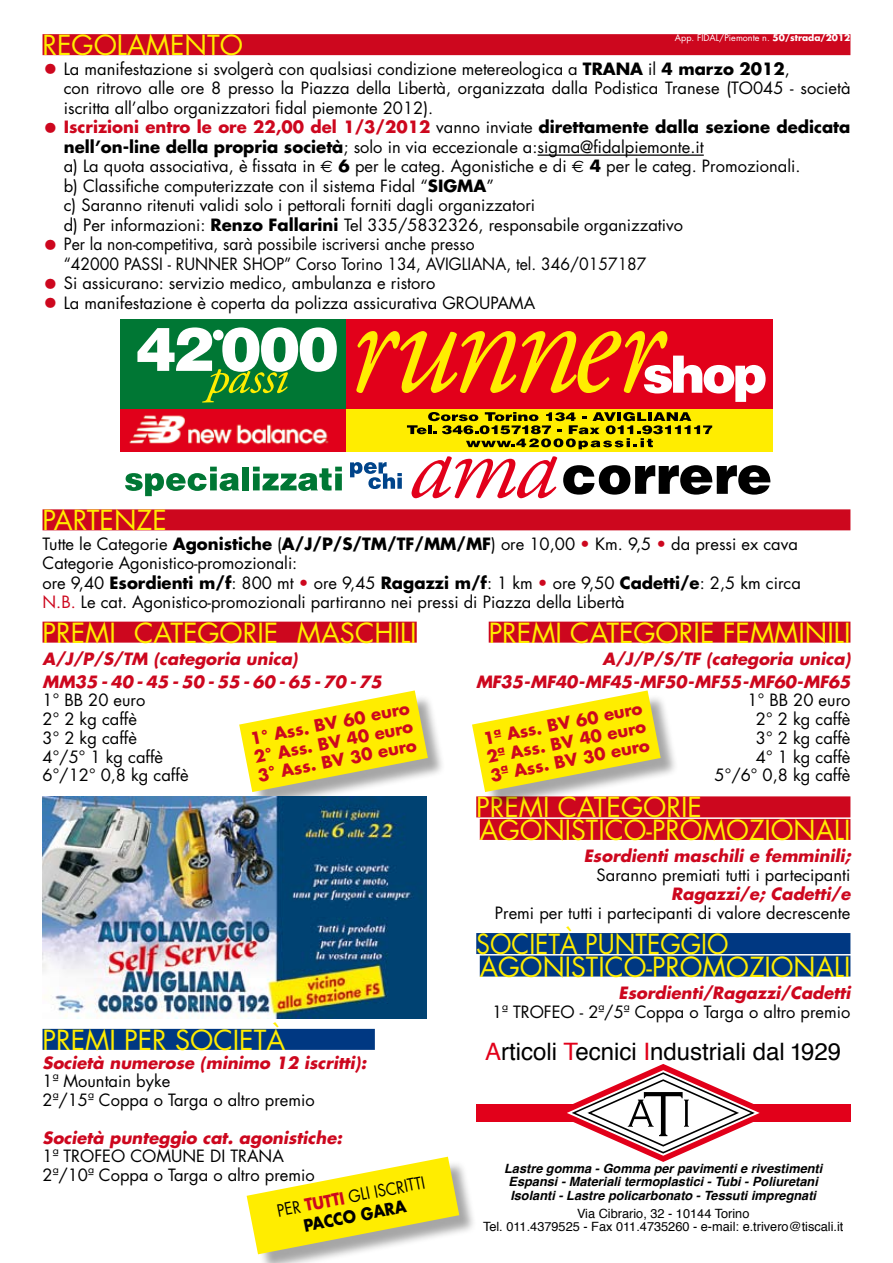
<style>
.page{position:relative;width:893px;height:1263px;background:#fff}
.page>*{position:absolute;margin:0;border:0;box-sizing:border-box;transform-origin:0 0}
.t1{font:27px/22.5px "Futura";color:#ffed00}
.t2{font:27px/22.5px "Futura";color:#ffed00;scale:.92 1}
.t3{font:24px "Helvetica";color:#000}
.t4{font:16.5px/19.5px "Futura";color:#000}
.t5{font:italic 700 16.5px/22.5px "Futura";color:#cd071e;text-align:right}
.t6{font:16.5px/19.5px "Futura";color:#000;scale:.95 1}
.t7{font:700 16.5px/18.8px "Futura";color:#cd071e;text-align:justify}
.t8{font:16.5px/19.8px "Futura";color:#000;text-align:center;scale:.9 1}
.t9{font:italic 700 12.75px/13.5px "Helvetica";color:#000;text-align:center}
.t10{font:12.75px/13.5px "Helvetica";color:#000;text-align:center}
.t11{font:9px "Futura";color:#fff}
.s1{font-size:27px;color:#cd071e}
.s2{font-weight:700}
.s3{font-weight:700;color:#cd071e}
.s4{font-family:"Euro Sans"}
.s5{color:#cd071e}
.s6{color:#e2001a}
</style>
<div class="page">
<div style="left:43px;top:34px;width:807px;height:21px;background:#cd071e"></div>
<hr style="left:538px;top:155px;width:166px;height:1px;background:#000">
<div style="left:43px;top:509px;width:807px;height:21px;background:#cd071e"></div>
<div style="left:489px;top:622px;width:361px;height:21px;background:#cd071e"></div>
<div style="left:43px;top:622px;width:374px;height:21px;background:#cd071e"></div>
<div style="left:476px;top:933px;width:374px;height:21px;background:#003882"></div>
<div style="left:480px;top:955px;width:370px;height:21px;background:#003882"></div>
<div style="left:43px;top:1029px;width:332px;height:21px;background:#003882"></div>
<div style="left:476px;top:796px;width:374px;height:21px;background:#cd071e"></div>
<div style="left:480px;top:819px;width:370px;height:21px;background:#cd071e"></div>
<div style="left:241px;top:693px;width:205px;height:116px;background:#000;opacity:.35"></div>
<svg style="left:239px;top:690px;width:189px;height:102px"></svg>
<div style="left:474px;top:693px;width:204px;height:116px;background:#000;opacity:.35"></div>
<svg style="left:472px;top:690px;width:189px;height:102px"></svg>
<img style="left:43px;top:796px;width:383px;height:222px">
<div style="left:249px;top:1159px;width:228px;height:104px;background:#000;opacity:.35"></div>
<svg style="left:247px;top:1157px;width:212px;height:97px"></svg>
<div style="left:120px;top:319px;width:226px;height:90px;background:#007734"></div>
<svg style="left:137px;top:327px;width:200px;height:76px"></svg>
<img style="left:120px;top:409px;width:226px;height:43px">
<div style="left:346px;top:319px;width:427px;height:90px;background:#e2001a"></div>
<svg style="left:356px;top:331px;width:410px;height:71px"></svg>
<div style="left:346px;top:409px;width:427px;height:43px;background:#ffed00"></div>
<svg style="left:407px;top:412px;width:305px;height:37px"></svg>
<svg style="left:563px;top:465px;width:208px;height:30px"></svg>
<svg style="left:412px;top:456px;width:145px;height:42px"></svg>
<svg style="left:350px;top:462px;width:52px;height:27px"></svg>
<svg style="left:125px;top:467px;width:114px;height:29px"></svg>
<div style="left:242px;top:467px;width:7px;height:23px;background:#007734"></div>
<svg style="left:253px;top:467px;width:89px;height:24px"></svg>
<div style="left:476px;top:1104px;width:374px;height:17px;background:#e2001a"></div>
<svg style="left:553px;top:1064px;width:221px;height:98px"></svg>
<h1 class="t1" style="left:43px;top:34px;width:202px">REGOLAMENTO</h1>
<p class="t4" style="left:64px;top:59px;width:788px;text-indent:-21px"><span class="s1">•</span> La manifestazione si svolgerà con qualsiasi condizione metereologica a <span class="s2">TRANA</span> il <span class="s2">4 marzo 2012</span>,<br>con ritrovo alle ore 8 presso la Piazza della Libertà, organizzata dalla Podistica Tranese (TO045 - società iscritta all’albo organizzatori fidal piemonte 2012).</p>
<p class="t4" style="left:64px;top:117px;width:788px;text-indent:-21px"><span class="s1">•</span> <span class="s3">Iscrizioni entro le ore 22,00 del 1/3/2012</span> vanno inviate <span class="s2">direttamente dalla sezione dedicata nell’on-line della propria società</span>; solo in via eccezionale a:sigma@fidalpiemonte.it<br>a) La quota associativa, è fissata in <span class="s4">€</span> <span class="s2">6</span> per le categ. Agonistiche e di <span class="s4">€</span> <span class="s2">4</span> per le categ. Promozionali.<br>b) Classifiche computerizzate con il sistema Fidal “<span class="s2">SIGMA</span>”<br>c) Saranno ritenuti validi solo i pettorali forniti dagli organizzatori<br>d) Per informazioni: <span class="s2">Renzo Fallarini</span> Tel 335/5832326, responsabile organizzativo</p>
<p class="t6" style="left:64px;top:234px;width:615px;text-indent:-21px"><span class="s1">•</span> Per la non-competitiva, sarà possibile iscriversi anche presso<br>“42000 PASSI - RUNNER SHOP” Corso Torino 134, AVIGLIANA, tel. 346/0157187</p>
<p class="t4" style="left:43px;top:273px;width:394px"><span class="s1">•</span> Si assicurano: servizio medico, ambulanza e ristoro</p>
<p class="t4" style="left:43px;top:293px;width:494px"><span class="s1">•</span> La manifestazione è coperta da polizza assicurativa GROUPAMA</p>
<p class="t11" style="left:675px;top:32px;width:177px">App. FIDAL/Piemonte n. <span class="s2">50/strada/2012</span></p>
<h1 class="t1" style="left:43px;top:509px;width:29px">Parten</h1>
<h1 class="t1" style="left:137px;top:509px;width:63px">ze</h1>
<p class="t4" style="left:43px;top:534px;width:760px">Tutte le Categorie <span class="s2">Agonistiche</span> (<span class="s2">A/J/P/S/TM/TF/MM/MF</span>) ore 10,00 <span class="s5">•</span> Km. 9,5 <span class="s5">•</span> da pressi ex cava Categorie Agonistico-promozionali:<br>ore 9,40 <span class="s2">Esordienti m/f</span>: 800 mt <span class="s5">•</span> ore 9,45 <span class="s2">Ragazzi m/f</span>: 1 km <span class="s5">•</span> ore 9,50 <span class="s2">Cadetti/e</span>: 2,5 km circa <span class="s5">N.B.</span> Le cat. Agonistico-promozionali partiranno nei pressi di Piazza della Libertà</p>
<h1 class="t1" style="left:489px;top:621px;width:29px">Premi</h1>
<h1 class="t1" style="left:570px;top:621px;width:36px">Categorie</h1>
<h1 class="t1" style="left:723px;top:621px;width:28px">Femminili</h1>
<p class="t5" style="left:476px;top:647px;width:376px">A/J/P/S/TF (categoria unica)<br>MF35 - MF40 - MF45 - MF50 - MF55 - MF60 - MF65</p>
<p class="t4" style="left:715px;top:691px;width:137px;line-height:18.8px;text-align:right">1° BB 20 euro<br>2° 2 kg caffè<br>3° 2 kg caffè<br>4° 1 kg caffè<br>5°/6° 0,8 kg caffè</p>
<h1 class="t1" style="left:43px;top:621px;width:29px">Premi</h1>
<h1 class="t1" style="left:134px;top:621px;width:36px">Categorie</h1>
<h1 class="t1" style="left:297px;top:621px;width:39px">Maschili</h1>
<p class="t5" style="left:43px;top:647px;width:341px;text-align:left">A/J/P/S/TM (categoria unica)<br>MM35 - 40 - 45 - 50 - 55 - 60 - 65 - 70 - 75</p>
<p class="t4" style="left:43px;top:691px;width:148px;line-height:18.8px">1° BB 20 euro<br>2° 2 kg caffè<br>3° 2 kg caffè<br>4°/5° 1 kg caffè<br>6°/12° 0,8 kg caffè</p>
<p class="t7" style="left:249px;top:729px;width:163px;rotate:-11deg">1° Ass. BV 60 euro 2° Ass. BV 40 euro 3° Ass. BV 30 euro</p>
<p class="t7" style="left:482px;top:729px;width:163px;rotate:-11deg">1ª Ass. BV 60 euro 2ª Ass. BV 40 euro 3ª Ass. BV 30 euro</p>
<h1 class="t1" style="left:43px;top:1028px;width:241px">PREMI PER SOCIETÀ</h1>
<p class="t5" style="left:43px;top:1051px;width:325px">Società numerose (minimo 12 iscritti):</p>
<p class="t4" style="left:43px;top:1072px;width:274px;line-height:18.8px">1ª Mountain byke<br>2ª/15ª Coppa o Targa o altro premio</p>
<p class="t5" style="left:43px;top:1126px;width:301px">Società punteggio cat. agonistiche:</p>
<p class="t4" style="left:43px;top:1146px;width:41px">1ª Trofeo</p>
<p class="t4" style="left:43px;top:1147px;width:274px;line-height:18.8px;text-indent:88px">COMUNE DI TRANA<br>2ª/10ª Coppa o Targa o altro premio</p>
<p class="t8" style="left:276px;top:1201px;width:168px;rotate:-11deg">PER <span class="s3">TUTTI</span> GLI ISCRITTI<br><span class="s2">PACCO GARA</span></p>
<h1 class="t1" style="left:476px;top:796px;width:29px">Premi</h1>
<h1 class="t1" style="left:480px;top:796px;width:372px;text-indent:78px">Categorie<br>AGONISTICO-PROMOZIONALI</h1>
<p class="t5" style="left:584px;top:844px;width:268px">Esordienti maschili e femminili;</p>
<p class="t4" style="left:597px;top:865px;width:255px">Saranno premiati tutti i partecipanti</p>
<p class="t5" style="left:671px;top:882px;width:181px">Ragazzi/e; Cadetti/e</p>
<p class="t4" style="left:495px;top:903px;width:357px">Premi per tutti i partecipanti di valore decrescente</p>
<h1 class="t2" style="left:480px;top:932px;width:404px;text-indent:80px">à punteggio<br>AGONISTICO-PROMOZIONALI</h1>
<p class="t5" style="left:619px;top:981px;width:233px">Esordienti/Ragazzi/Cadetti</p>
<p class="t4" style="left:492px;top:1002px;width:360px">1ª TROFEO - 2ª/5ª Coppa o Targa o altro premio</p>
<h1 class="t2" style="left:476px;top:932px;width:32px">Societ</h1>
<h2 class="t3" style="left:485px;top:1033px;width:358px"><span class="s6">A</span>rticoli <span class="s6">T</span>ecnici <span class="s6">I</span>ndustriali dal 1929</h2>
<p class="t9" style="left:504px;top:1161px;width:320px">Lastre gomma - Gomma per pavimenti e rivestimenti<br>Espansi - Materiali termoplastici - Tubi - Poliuretani<br>Isolanti - Lastre policarbonato - Tessuti impregnati</p>
<p class="t10" style="left:483px;top:1207px;width:362px">Via Cibrario, 32 - 10144 Torino<br>Tel. 011.4379525 - Fax 011.4735260 - e-mail: e.trivero@tiscali.it</p>
</div>
